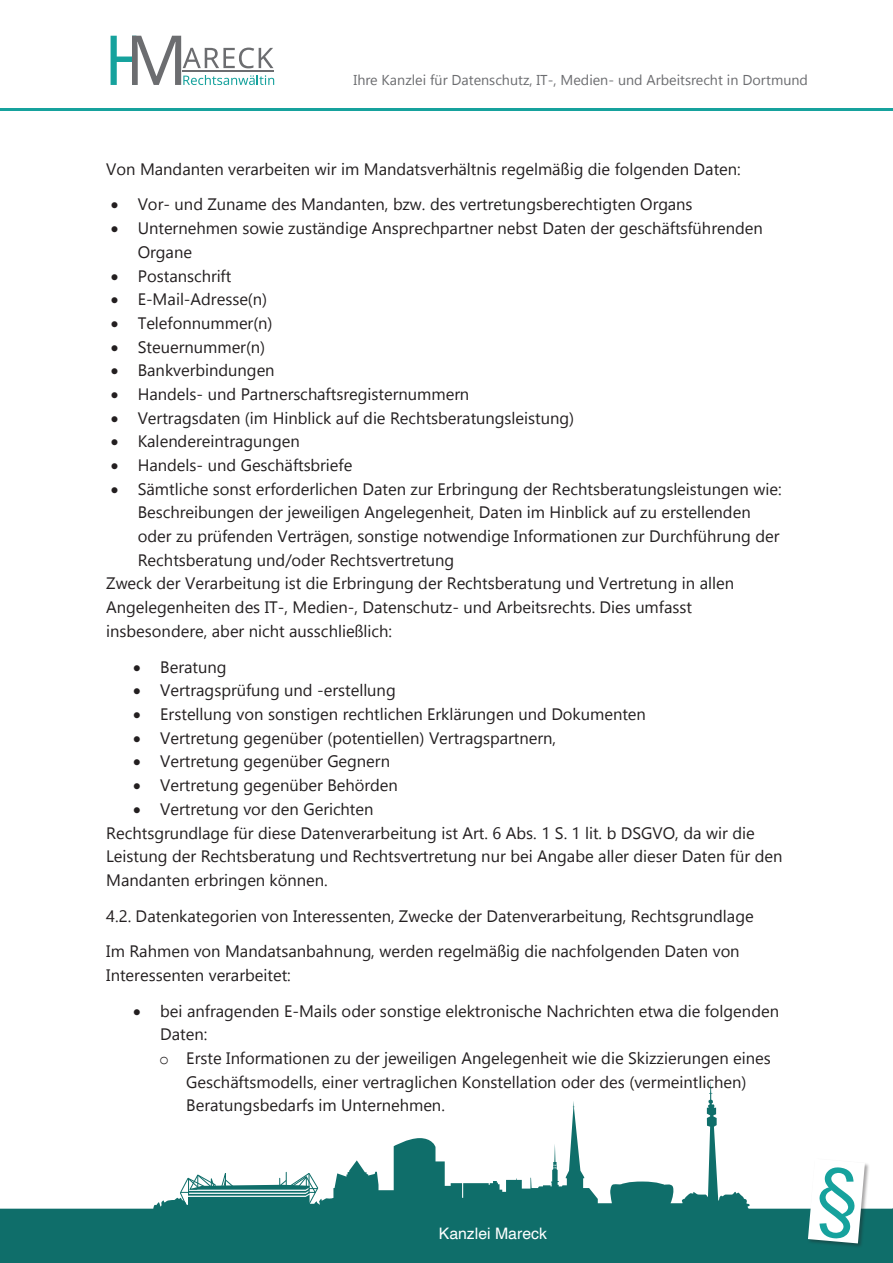
<style>
.page{position:relative;width:893px;height:1263px;background:#fff}
.page>*{position:absolute;margin:0;border:0;box-sizing:border-box;transform-origin:0 0}
.t1{font:16.5px/23.7px "Gadugi";color:#231f20}
.t2{font:15.75px "Helvetica";color:#fff}
.t3{font:14.25px "Gadugi";color:#6c6d70}
.s1{font-family:"Courier New"}
</style>
<div class="page">
<svg style="left:0;top:1081px;width:892px;height:182px"></svg>
<svg style="left:553px;top:1164px;width:3px;height:5px"></svg>
<svg style="left:180px;top:1168px;width:139px;height:41px"></svg>
<div style="left:807px;top:1158px;width:63px;height:90px;background:#231f20;opacity:.4"></div>
<svg style="left:111px;top:36px;width:163px;height:49px"></svg>
<hr style="left:182px;top:70px;width:92px;height:2px;background:#6c6d70">
<svg style="left:892px;top:1208px;width:1px;height:55px"></svg>
<hr style="left:0;top:108px;width:893px;height:3px;background:#16a29d">
<svg style="left:808px;top:1159px;width:57px;height:84px"></svg>
<p class="t3" style="left:354px;top:71px;width:456px">Ihre Kanzlei für Datenschutz, IT-, Medien- und Arbeitsrecht in Dortmund</p>
<p class="t1" style="left:106px;top:157px;width:636px">Von Mandanten verarbeiten wir im Mandatsverhältnis regelmäßig die folgenden Daten:</p>
<p class="t1" style="left:111px;top:193px;width:583px">• Vor- und Zuname des Mandanten, bzw. des vertretungsberechtigten Organs</p>
<p class="t1" style="left:138px;top:216px;width:627px;text-indent:-27px">• Unternehmen sowie zuständige Ansprechpartner nebst Daten der geschäftsführenden<br>Organe</p>
<p class="t1" style="left:111px;top:264px;width:122px">• Postanschrift</p>
<p class="t1" style="left:111px;top:287px;width:158px">• E-Mail-Adresse(n)</p>
<p class="t1" style="left:111px;top:311px;width:163px">• Telefonnummer(n)</p>
<p class="t1" style="left:111px;top:335px;width:156px">• Steuernummer(n)</p>
<p class="t1" style="left:111px;top:358px;width:165px">• Bankverbindungen</p>
<p class="t1" style="left:111px;top:382px;width:360px">• Handels- und Partnerschaftsregisternummern</p>
<p class="t1" style="left:111px;top:406px;width:465px">• Vertragsdaten (im Hinblick auf die Rechtsberatungsleistung)</p>
<p class="t1" style="left:111px;top:430px;width:191px">• Kalendereintragungen</p>
<p class="t1" style="left:111px;top:453px;width:243px">• Handels- und Geschäftsbriefe</p>
<p class="t1" style="left:111px;top:477px;width:672px">• Sämtliche sonst erforderlichen Daten zur Erbringung der Rechtsberatungsleistungen wie:</p>
<p class="t1" style="left:138px;top:501px;width:614px">Beschreibungen der jeweiligen Angelegenheit, Daten im Hinblick auf zu erstellenden</p>
<p class="t1" style="left:138px;top:524px;width:643px">oder zu prüfenden Verträgen, sonstige notwendige Informationen zur Durchführung der</p>
<p class="t1" style="left:138px;top:548px;width:318px">Rechtsberatung und/oder Rechtsvertretung</p>
<p class="t1" style="left:106px;top:572px;width:629px">Zweck der Verarbeitung ist die Erbringung der Rechtsberatung und Vertretung in allen</p>
<p class="t1" style="left:106px;top:595px;width:587px">Angelegenheiten des IT-, Medien-, Datenschutz- und Arbeitsrechts. Dies umfasst</p>
<p class="t1" style="left:106px;top:619px;width:287px">insbesondere, aber nicht ausschließlich:</p>
<p class="t1" style="left:133px;top:655px;width:95px">• Beratung</p>
<p class="t1" style="left:133px;top:678px;width:264px">• Vertragsprüfung und -erstellung</p>
<p class="t1" style="left:133px;top:702px;width:514px">• Erstellung von sonstigen rechtlichen Erklärungen und Dokumenten</p>
<p class="t1" style="left:133px;top:726px;width:424px">• Vertretung gegenüber (potentiellen) Vertragspartnern,</p>
<p class="t1" style="left:133px;top:750px;width:258px">• Vertretung gegenüber Gegnern</p>
<p class="t1" style="left:133px;top:773px;width:266px">• Vertretung gegenüber Behörden</p>
<p class="t1" style="left:106px;top:797px;width:678px;text-indent:27px">• Vertretung vor den Gerichten<br>Rechtsgrundlage für diese Datenverarbeitung ist Art. 6 Abs. 1 S. 1 lit. b DSGVO, da wir die Leistung der Rechtsberatung und Rechtsvertretung nur bei Angabe aller dieser Daten für den Mandanten erbringen können.</p>
<p class="t1" style="left:106px;top:898px;width:649px;line-height:35.7px">4.2. Datenkategorien von Interessenten, Zwecke der Datenverarbeitung, Rechtsgrundlage<br>Im Rahmen von Mandatsanbahnung, werden regelmäßig die nachfolgenden Daten von</p>
<p class="t1" style="left:106px;top:963px;width:186px">Interessenten verarbeitet:</p>
<p class="t1" style="left:133px;top:999px;width:647px">• bei anfragenden E-Mails oder sonstige elektronische Nachrichten etwa die folgenden</p>
<p class="t1" style="left:160px;top:1022px;width:49px">Daten:</p>
<p class="t1" style="left:159px;top:1046px;width:613px"><span class="s1">o</span> Erste Informationen zu der jeweiligen Angelegenheit wie die Skizzierungen eines</p>
<p class="t1" style="left:186px;top:1070px;width:562px">Geschäftsmodells, einer vertraglichen Konstellation oder des (vermeintlichen)</p>
<p class="t1" style="left:186px;top:1093px;width:260px">Beratungsbedarfs im Unternehmen.</p>
<p class="t2" style="left:439px;top:1221px;width:110px">Kanzlei Mareck</p>
</div>
